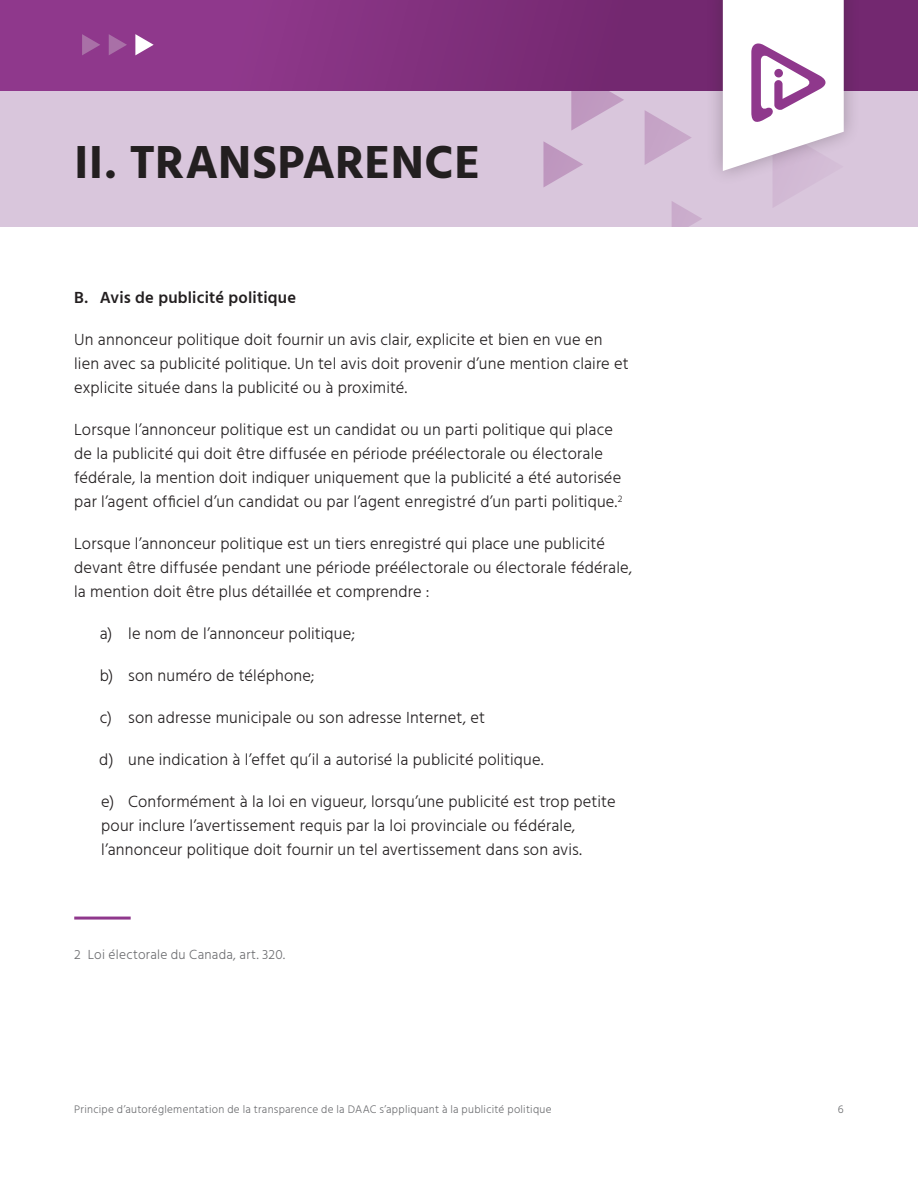
<style>
.page{position:relative;width:918px;height:1188px;background:#fff}
.page>*{position:absolute;margin:0;border:0;box-sizing:border-box;transform-origin:0 0}
.H1_-_black{font:700 47.55px "Hind Madurai";letter-spacing:.005em;color:#231f20}
.P_-_body_copy{font:300 16.5px/24px "Hind Madurai";letter-spacing:.01em;color:#231f20}
.P_-_body_copy-2{font:600 16.5px "Hind Madurai";letter-spacing:.01em;color:#231f20}
.t1{font:300 13.5px "Hind Madurai";letter-spacing:.02em;color:#6c6d70}
.t2{font:300 11.25px "Hind Madurai";letter-spacing:.025em;color:#6c6d70}
</style>
<div class="page">
<div style="left:0;top:82px;width:918px;height:145px;background:#d9c6dc"></div>
<svg style="left:645px;top:110px;width:47px;height:55px"></svg>
<svg style="left:672px;top:201px;width:30px;height:26px"></svg>
<svg style="left:571px;top:90px;width:53px;height:41px"></svg>
<svg style="left:543px;top:141px;width:40px;height:46px"></svg>
<hr style="left:74px;top:917px;width:57px;height:3px;background:#8f388c">
<svg style="left:0;top:0;width:918px;height:90px;background:#82307f"></svg>
<div style="left:706px;top:0;width:155px;height:187px;background:#231f20;opacity:.3"></div>
<svg style="left:723px;top:0;width:121px;height:207px"></svg>
<div style="left:774px;top:69px;width:9px;height:8px;background:#8f388c;border-radius:50%"></div>
<svg style="left:82px;top:34px;width:18px;height:21px"></svg>
<svg style="left:109px;top:34px;width:18px;height:21px"></svg>
<svg style="left:135px;top:34px;width:19px;height:21px"></svg>
<p class="H1_-_black" style="left:74px;top:132px;width:408px">II. TRANSPARENCE</p>
<p class="P_-_body_copy-2" style="left:74px;top:288px;width:223px">B. Avis de publicité politique</p>
<p class="P_-_body_copy" style="left:74px;top:329px;width:556px">Un annonceur politique doit fournir un avis clair, explicite et bien en vue en lien avec sa publicité politique. Un tel avis doit provenir d’une mention claire et explicite située dans la publicité ou à proximité.</p>
<p class="P_-_body_copy" style="left:74px;top:419px;width:550px">Lorsque l’annonceur politique est un candidat ou un parti politique qui place de la publicité qui doit être diffusée en période préélectorale ou électorale fédérale, la mention doit indiquer uniquement que la publicité a été autorisée par l’agent officiel d’un candidat ou par l’agent enregistré d’un parti politique.<sup>2</sup></p>
<p class="P_-_body_copy" style="left:74px;top:533px;width:559px">Lorsque l’annonceur politique est un tiers enregistré qui place une publicité devant être diffusée pendant une période préélectorale ou électorale fédérale, la mention doit être plus détaillée et comprendre :</p>
<p class="P_-_body_copy" style="left:100px;top:623px;width:257px">a) le nom de l’annonceur politique;</p>
<p class="P_-_body_copy" style="left:100px;top:665px;width:216px">b) son numéro de téléphone;</p>
<p class="P_-_body_copy" style="left:100px;top:707px;width:387px">c) son adresse municipale ou son adresse Internet, et</p>
<p class="P_-_body_copy" style="left:99px;top:749px;width:446px">d) une indication à l’effet qu’il a autorisé la publicité politique.</p>
<p class="P_-_body_copy" style="left:101px;top:791px;width:516px">e) Conformément à la loi en vigueur, lorsqu’une publicité est trop petite pour inclure l’avertissement requis par la loi provinciale ou fédérale, l’annonceur politique doit fournir un tel avertissement dans son avis.</p>
<p class="t1" style="left:74px;top:947px;width:212px">2 Loi électorale du Canada, art. 320.</p>
<p class="t2" style="left:74px;top:1103px;width:479px">Principe d’autoréglementation de la transparence de la DAAC s’appliquant à la publicité politique</p>
<p class="t2" style="left:838px;top:1103px;width:7px">6</p>
</div>
